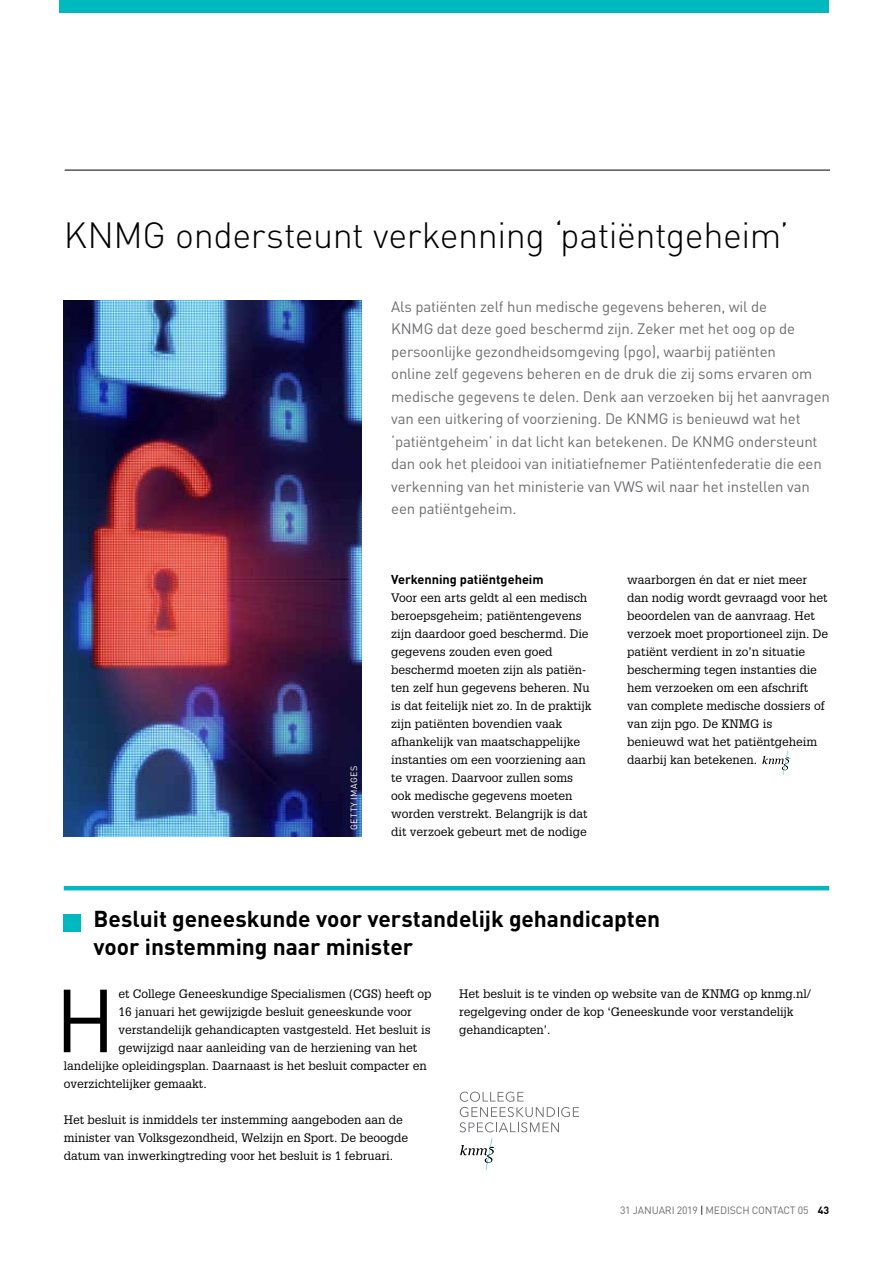
<style>
.page{position:relative;width:893px;height:1263px;background:#fff}
.page>*{position:absolute;margin:0;border:0;box-sizing:border-box;transform-origin:0 0}
.t1{font:87.9px "DINOT";color:#000}
.t2{font:300 36px "DINOT";letter-spacing:-.015em;color:#000}
.t3{font:700 22.8px/27.3px "DINOT";letter-spacing:-.005em;color:#000}
.t4{font:15px/22.5px "DINOT";letter-spacing:-.01em;color:#6d6e71}
.t5{font:700 12.75px "DINOT";color:#000}
.t6{font:12px/18px "Glypha LT Std";color:#000}
.t7{font:10.5px "DINOT";letter-spacing:-.015em;color:#6d6e71}
.t8{font:9px "DINOT";letter-spacing:.06em;color:#fff}
.s1{color:#000}
.s2{font-weight:700;color:#000}
</style>
<div class="page">
<div style="left:60px;top:0;width:769px;height:13px;background:#00b9be"></div>
<hr style="left:65px;top:170px;width:765px;height:1px;background:#000">
<svg style="left:762px;top:751px;width:29px;height:24px"></svg>
<svg style="left:460px;top:1138px;width:36px;height:32px"></svg>
<svg style="left:460px;top:1092px;width:119px;height:40px"></svg>
<hr style="left:64px;top:886px;width:765px;height:4px;background:#00b9be">
<div style="left:64px;top:914px;width:17px;height:17px;background:#00b9be"></div>
<img style="left:64px;top:300px;width:297px;height:536px">
<h2 class="t2" style="left:64px;top:213px;width:727px">KNMG ondersteunt verkenning ‘patiëntgeheim’</h2>
<p class="t8" style="left:348px;top:830px;width:66px;rotate:-90deg">GETTY IMAGES</p>
<p class="t4" style="left:391px;top:295px;width:440px">Als patiënten zelf hun medische gegevens beheren, wil de<br>KNMG dat deze goed beschermd zijn. Zeker met het oog op de persoonlijke gezondheidsomgeving (pgo), waarbij patiënten<br>online zelf gegevens beheren en de druk die zij soms ervaren om medische gegevens te delen. Denk aan verzoeken bij het aanvragen van een uitkering of voorziening. De KNMG is benieuwd wat het ‘patiëntgeheim’ in dat licht kan betekenen. De KNMG ondersteunt dan ook het pleidooi van initiatiefnemer Patiëntenfederatie die een verkenning van het ministerie van VWS wil naar het instellen van een patiëntgeheim.</p>
<p class="t5" style="left:391px;top:571px;width:154px">Verkenning patiëntgeheim</p>
<p class="t6" style="left:391px;top:589px;width:202px">Voor een arts geldt al een medisch beroepsgeheim; patiëntengevens zijn daardoor goed beschermd. Die gegevens zouden even goed beschermd moeten zijn als patiën&shy;ten zelf hun gegevens beheren. Nu is dat feitelijk niet zo. In de praktijk zijn patiënten bovendien vaak afhankelijk van maatschappelijke instanties om een voorziening aan te vragen. Daarvoor zullen soms ook medische gegevens moeten worden verstrekt. Belangrijk is dat dit verzoek gebeurt met de nodige</p>
<p class="t6" style="left:627px;top:571px;width:203px">waarborgen én dat er niet meer dan nodig wordt gevraagd voor het beoordelen van de aanvraag. Het verzoek moet proportioneel zijn. De patiënt verdient in zo’n situatie bescherming tegen instanties die hem verzoeken om een afschrift van complete medische dossiers of van zijn pgo. De KNMG is benieuwd wat het patiëntgeheim daarbij kan betekenen.</p>
<h3 class="t3" style="left:94px;top:905px;width:568px">Besluit geneeskunde voor verstandelijk gehandicapten voor instemming naar minister</h3>
<h1 class="t1" style="left:55px;top:965px;width:63px">H</h1>
<p class="t6" style="left:118px;top:985px;width:314px">et College Geneeskundige Specialismen (CGS) heeft op</p>
<p class="t6" style="left:118px;top:1003px;width:295px">16 januari het gewijzigde besluit geneeskunde voor</p>
<p class="t6" style="left:118px;top:1021px;width:314px">verstandelijk gehandicapten vastgesteld. Het besluit is</p>
<p class="t6" style="left:118px;top:1039px;width:300px">gewijzigd naar aanleiding van de herziening van het</p>
<p class="t6" style="left:64px;top:1057px;width:365px">landelijke opleidingsplan. Daarnaast is het besluit compacter en</p>
<p class="t6" style="left:64px;top:1075px;width:144px">overzichtelijker gemaakt.</p>
<p class="t6" style="left:64px;top:1111px;width:346px">Het besluit is inmiddels ter instemming aangeboden aan de minister van Volksgezondheid, Welzijn en Sport. De beoogde datum van inwerkingtreding voor het besluit is 1 februari.</p>
<p class="t6" style="left:459px;top:985px;width:353px">Het besluit is te vinden op website van de KNMG op knmg.nl/ regelgeving onder de kop ‘Geneeskunde voor verstandelijk gehandicapten’.</p>
<p class="t7" style="left:620px;top:1203px;width:211px">31 JANUARI 2019 <span class="s1">|</span> MEDISCH CONTACT 05 <span class="s2">43</span></p>
</div>
